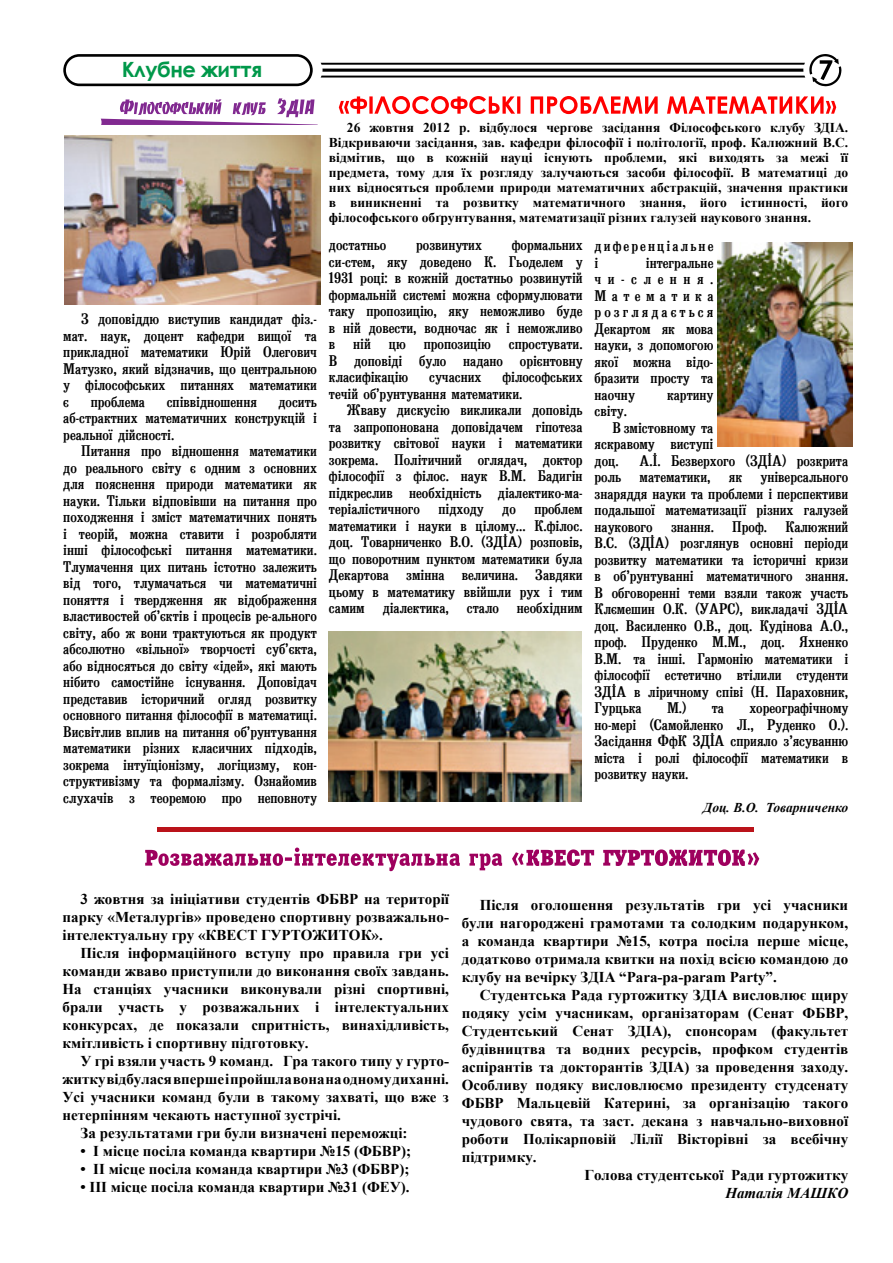
<style>
.page{position:relative;width:893px;height:1263px;background:#fff}
.page>*{position:absolute;margin:0;border:0;box-sizing:border-box;transform-origin:0 0}
.t1{font:700 21px "Century Gothic";letter-spacing:-.02em;color:#00984a}
.t2{font:15px/16.5px "Bruskovaya Plain";color:#000;text-align:justify}
.t3{font:700 15px/18px "Times New Roman";color:#000;text-align:justify}
.t4{font:15px/16.5px "Bruskovaya Plain";letter-spacing:.14em;color:#000}
.t5{font:italic 700 15px "Times New Roman";color:#000}
.t6{font:700 13.5px/15px "Times New Roman";color:#000;text-align:justify}
.t7{font:italic 700 13.5px "Times New Roman";color:#000}
</style>
<div class="page">
<svg style="left:63px;top:54px;width:250px;height:32px"></svg>
<svg style="left:321px;top:54px;width:520px;height:32px"></svg>
<div style="left:157px;top:827px;width:596px;height:5px;background:#ba131a"></div>
<img style="left:65px;top:135px;width:255px;height:170px">
<svg style="left:339px;top:96px;width:497px;height:18px"></svg>
<img style="left:328px;top:631px;width:254px;height:170px">
<img style="left:717px;top:242px;width:136px;height:204px">
<svg style="left:100px;top:98px;width:218px;height:27px"></svg>
<svg style="left:145px;top:847px;width:614px;height:24px"></svg>
<h1 class="t1" style="left:122px;top:54px;width:142px">Клубне життя</h1>
<p class="t2" style="left:63px;top:311px;width:255px;text-indent:18px">З доповіддю виступив кандидат фіз.- мат. наук, доцент кафедри вищої та прикладної математики Юрій Олегович Матузко, який відзначив, що центральною у філософських питаннях математики є</p>
<p class="t2" style="left:91px;top:394px;width:56px">проблема</p>
<p class="t2" style="left:167px;top:394px;width:92px">співвідношення</p>
<p class="t2" style="left:63px;top:394px;width:255px;text-indent:215px">досить аб-страктних математичних конструкцій і реальної дійсності.</p>
<p class="t2" style="left:63px;top:443px;width:255px;text-indent:18px">Питання про відношення математики до реального світу є одним з основних для пояснення природи математики як науки. Тільки відповівши на питання про походження і зміст математичних понять і теорій, можна ставити і розробляти інші філософські питання математики.<br>Тлумачення цих питань істотно залежить від того, тлумачаться чи математичні поняття і твердження як відображення властивостей об’єктів і процесів ре-ального світу, або ж вони трактуються як продукт абсолютно «вільної» творчості суб’єкта, або відносяться до світу «ідей», які мають нібито самостійне існування. Доповідач представив історичний огляд розвитку основного питання філософії в математиці.<br>Висвітлив вплив на питання обґрунтування математики різних класичних підходів, зокрема інтуїціонізму, логіцизму, кон&shy;структивізму та формалізму. Ознайомив слухачів з теоремою про неповноту</p>
<p class="t6" style="left:329px;top:120px;width:521px;text-indent:18px">26 жовтня 2012 р. відбулося чергове засідання Філософського клубу ЗДІА.<br>Відкриваючи засідання, зав. кафедри філософії і політології, проф. Калюжний В.С. відмітив, що в кожній науці існують проблеми, які виходять за межі її предмета, тому для їх розгляду залучаються засоби філософії. В математиці до них відносяться проблеми природи математичних абстракцій, значення практики в виникненні та розвитку математичного знання, його істинності, його філософського обґрунтування, математизації різних галузей наукового знання.</p>
<p class="t2" style="left:329px;top:237px;width:59px">достатньо</p>
<p class="t2" style="left:416px;top:237px;width:67px">розвинутих</p>
<p class="t2" style="left:329px;top:237px;width:255px;text-indent:183px">формальних си-стем, яку доведено К. Гьоделем у 1931 році: в кожній достатньо розвинутій формальній системі можна сформулювати таку пропозицію, яку неможливо буде в ній довести, водночас як і неможливо в ній цю пропозицію спростувати.<br>В доповіді було надано орієнтовну класифікацію</p>
<p class="t4" style="left:595px;top:238px;width:120px">диференціальне і</p>
<p class="t2" style="left:595px;top:255px;width:120px;text-indent:51px">інтегральне чи-слення.<br>Математика розглядається Декартом як мова науки, з допомогою якої можна відо&shy;бразити просту та наочну</p>
<p class="t2" style="left:329px;top:369px;width:255px;text-indent:173px">філософських течій обґрунтування математики.</p>
<p class="t2" style="left:329px;top:402px;width:255px;text-indent:18px">Жваву дискусію викликали доповідь та запропонована доповідачем гіпотеза розвитку світової науки і математики зокрема. Політичний оглядач, доктор філософії з філос. наук В.М. Бадигін підкреслив необхідність діалектико-ма&shy;теріалістичного підходу до проблем математики і науки в цілому... К.філос. доц. Товарниченко В.О. (ЗДІА) розповів, що поворотним пунктом математики була Декартова змінна величина. Завдяки цьому в математику ввійшли рух і тим самим діалектика, стало необхідним</p>
<p class="t2" style="left:429px;top:369px;width:54px">сучасних</p>
<p class="t2" style="left:667px;top:387px;width:48px">картину</p>
<p class="t2" style="left:595px;top:403px;width:34px">світу.</p>
<p class="t2" style="left:613px;top:420px;width:102px">В змістовному та</p>
<p class="t2" style="left:595px;top:436px;width:120px">яскравому виступі</p>
<p class="t2" style="left:595px;top:453px;width:26px">доц.</p>
<p class="t2" style="left:595px;top:453px;width:255px;text-indent:45px">А.І. Безверхого (ЗДІА) розкрита роль математики, як універсального знаряддя науки та проблеми і перспективи подальшої математизації різних галузей наукового знання. Проф. Калюжний В.С. (ЗДІА) розглянув основні періоди розвитку математики та історичні кризи в обґрунтуванні математичного знання.<br>В обговоренні теми взяли також участь Клємешин О.К. (УАРС), викладачі ЗДІА доц. Василенко О.В., доц. Кудінова А.О., проф. Пруденко М.М., доц. Яхненко В.М. та інші. Гармонію математики і філософії естетично втілили студенти ЗДІА в ліричному співі (Н. Параховник, Гурцька</p>
<p class="t2" style="left:667px;top:700px;width:21px">М.)</p>
<p class="t2" style="left:712px;top:700px;width:14px">та</p>
<p class="t2" style="left:595px;top:700px;width:255px;text-indent:155px">хореографічному но-мері (Самойленко Л., Руденко О.).<br>Засідання ФфК ЗДІА сприяло з’ясуванню міста і ролі філософії математики в розвитку науки.</p>
<p class="t7" style="left:703px;top:798px;width:147px">Доц. В.О. Товарниченко</p>
<p class="t3" style="left:63px;top:890px;width:388px;text-indent:18px">3 жовтня за ініціативи студентів ФБВР на території парку «Металургів» проведено спортивну розважально&shy;інтелектуальну гру «КВЕСТ ГУРТОЖИТОК».</p>
<p class="t3" style="left:63px;top:944px;width:388px;text-indent:18px">Після інформаційного вступу про правила гри усі команди жваво приступили до виконання своїх завдань.<br>На станціях учасники виконували різні спортивні, брали участь у розважальних і інтелектуальних конкурсах, де показали спритність, винахідливість, кмітливість і спортивну підготовку.</p>
<p class="t3" style="left:81px;top:1052px;width:370px">У грі взяли участь 9 команд. Гра такого типу у гурто-</p>
<p class="t3" style="left:63px;top:1070px;width:388px">житку відбулася вперше і пройшла вона на одному диханні.</p>
<p class="t3" style="left:63px;top:1088px;width:388px">Усі учасники команд були в такому захваті, що вже з</p>
<p class="t3" style="left:63px;top:1106px;width:280px">нетерпінням чекають наступної зустрічі.</p>
<p class="t3" style="left:81px;top:1124px;width:329px">За результатами гри були визначені переможці:</p>
<p class="t3" style="left:81px;top:1142px;width:332px">• I місце посіла команда квартири №15 (ФБВР);</p>
<p class="t3" style="left:81px;top:1160px;width:330px">• II місце посіла команда квартири №3 (ФБВР);</p>
<p class="t3" style="left:81px;top:1178px;width:331px">• III місце посіла команда квартири №31 (ФЕУ).</p>
<p class="t3" style="left:462px;top:896px;width:388px;text-indent:18px">Після оголошення результатів гри усі учасники були нагороджені грамотами та солодким подарунком, а команда квартири №15, котра посіла перше місце, додатково отримала квитки на похід всією командою до клубу на вечірку ЗДІА “Para-pa-param Party”.</p>
<p class="t3" style="left:480px;top:986px;width:370px">Студентська Рада гуртожитку ЗДІА висловлює щиру</p>
<p class="t3" style="left:462px;top:1004px;width:388px">подяку усім учасникам, організаторам (Сенат ФБВР,</p>
<p class="t3" style="left:462px;top:1022px;width:388px">Студентський Сенат ЗДІА), спонсорам (факультет</p>
<p class="t3" style="left:462px;top:1040px;width:388px">будівництва та водних ресурсів, профком студентів</p>
<p class="t3" style="left:462px;top:1058px;width:388px">аспірантів та докторантів ЗДІА) за проведення заходу.</p>
<p class="t3" style="left:462px;top:1076px;width:388px">Особливу подяку висловлюємо президенту студсенату</p>
<p class="t3" style="left:462px;top:1094px;width:388px">ФБВР Мальцевій Катерині, за організацію такого</p>
<p class="t3" style="left:462px;top:1112px;width:388px">чудового свята, та заст. декана з навчально-виховної</p>
<p class="t3" style="left:462px;top:1130px;width:388px">роботи Полікарповій Лілії Вікторівні за всебічну</p>
<p class="t3" style="left:462px;top:1148px;width:76px">підтримку.</p>
<p class="t3" style="left:585px;top:1166px;width:265px">Голова студентської Ради гуртожитку</p>
<p class="t5" style="left:725px;top:1183px;width:124px">Наталія МАШКО</p>
</div>
